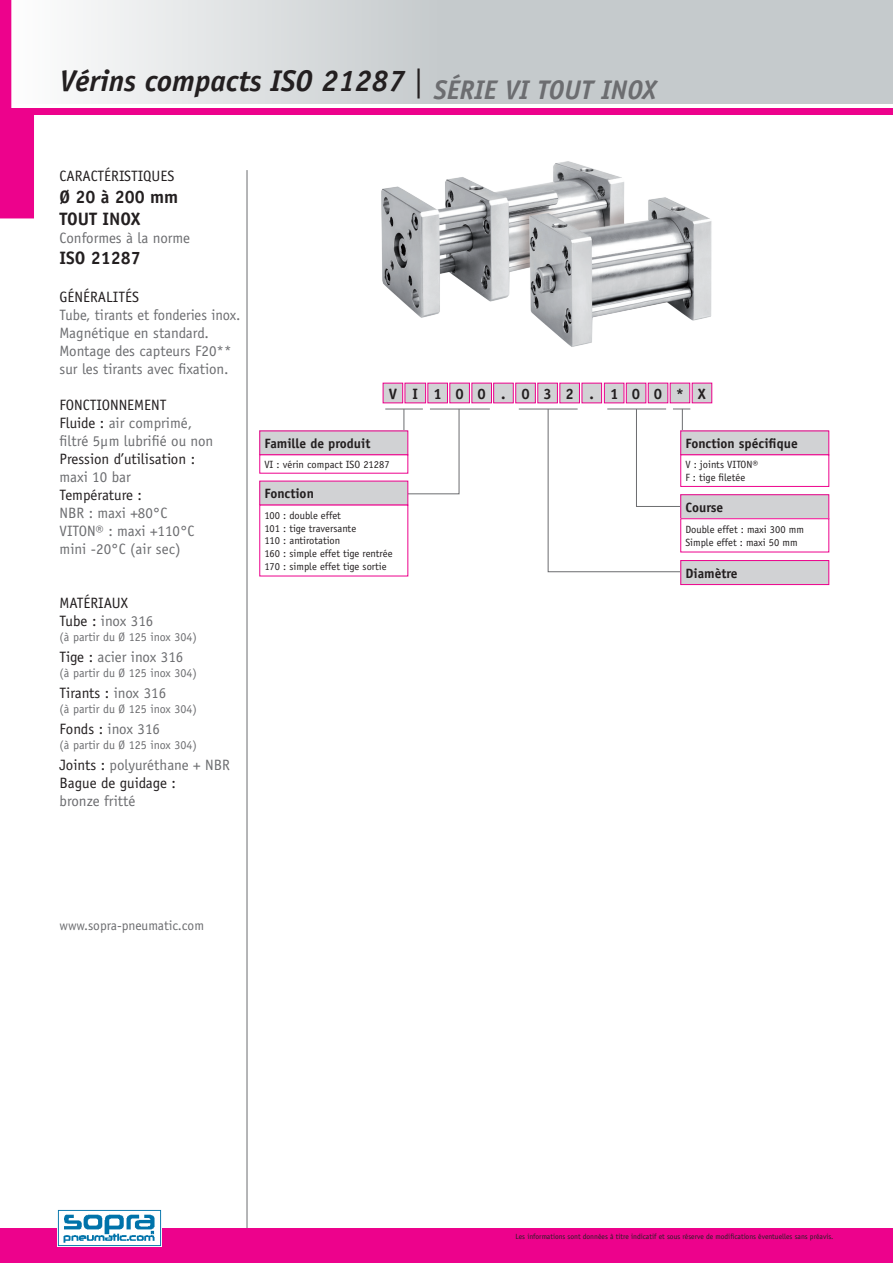
<style>
.page{position:relative;width:893px;height:1263px;background:#fff}
.page>*{position:absolute;margin:0;border:0;box-sizing:border-box;transform-origin:0 0}
.t1{font:italic 700 30px "Officina Sans";color:#231f20}
.t2{font:700 18px "Officina Sans";color:#231f20}
.t3{font:15px/18px "Officina Sans";color:#6c6d70}
.t4{font:15px/18px "Officina Sans";color:#231f20}
.t5{font:700 15px "Officina Sans";color:#231f20}
.t6{font:700 13.5px "Officina Sans";color:#231f20}
.t7{font:13.5px "Officina Sans";color:#6c6d70}
.t8{font:12px "Officina Sans";color:#6c6d70}
.t9{font:10.5px/12.6px "Officina Sans";color:#231f20}
.t10{font:7.5px "Officina Sans";color:#231f20}
.s1{font-weight:400;font-style:normal}
.s2{color:#231f20}
.s3{color:#6c6d70}
</style>
<div class="page">
<div style="left:0;top:0;width:893px;height:104px;background:linear-gradient(to right,#eef0f0,#b7bec0)"></div>
<hr style="left:247px;top:170px;width:1px;height:1093px;background:#6c6d70">
<div style="left:0;top:1229px;width:893px;height:34px;background:#ed028c"></div>
<div style="left:0;top:108px;width:893px;height:7px;background:#ed028c"></div>
<img style="left:57px;top:1209px;width:104px;height:37px">
<svg style="left:0;top:0;width:34px;height:218px"></svg>
<svg style="left:390px;top:408px;width:70px;height:87px"></svg>
<div style="left:260px;top:431px;width:148px;height:24px;background:#d1d2d4"></div>
<div style="left:260px;top:455px;width:148px;height:18px;background:#fff"></div>
<div style="left:259px;top:454px;width:149px;height:20px;border:1px solid #ed028c"></div>
<hr style="left:385px;top:409px;width:38px;height:1px;background:#6c6d70">
<hr style="left:430px;top:409px;width:60px;height:1px;background:#6c6d70">
<hr style="left:519px;top:409px;width:59px;height:1px;background:#6c6d70">
<svg style="left:547px;top:408px;width:143px;height:164px"></svg>
<hr style="left:607px;top:409px;width:59px;height:1px;background:#6c6d70">
<div style="left:681px;top:560px;width:148px;height:24px;background:#d1d2d4"></div>
<div style="left:680px;top:560px;width:149px;height:25px;border:1px solid #ed028c"></div>
<div style="left:681px;top:431px;width:148px;height:24px;background:#d1d2d4"></div>
<div style="left:681px;top:455px;width:148px;height:31px;background:#fff"></div>
<div style="left:680px;top:454px;width:149px;height:33px;border:1px solid #ed028c"></div>
<div style="left:681px;top:495px;width:148px;height:24px;background:#d1d2d4"></div>
<div style="left:680px;top:494px;width:149px;height:25px;border:1px solid #ed028c"></div>
<div style="left:681px;top:519px;width:148px;height:33px;background:#fff"></div>
<div style="left:626px;top:383px;width:20px;height:20px;background:#d1d2d4"></div>
<div style="left:626px;top:383px;width:20px;height:20px;border:1px solid #ed028c"></div>
<div style="left:516px;top:383px;width:19px;height:20px;background:#d1d2d4"></div>
<div style="left:515px;top:383px;width:21px;height:20px;border:1px solid #ed028c"></div>
<div style="left:582px;top:383px;width:20px;height:20px;background:#d1d2d4"></div>
<div style="left:582px;top:383px;width:20px;height:20px;border:1px solid #ed028c"></div>
<div style="left:604px;top:383px;width:20px;height:20px;background:#d1d2d4"></div>
<div style="left:604px;top:383px;width:20px;height:20px;border:1px solid #ed028c"></div>
<div style="left:560px;top:383px;width:19px;height:20px;background:#d1d2d4"></div>
<div style="left:538px;top:383px;width:19px;height:20px;background:#d1d2d4"></div>
<div style="left:428px;top:383px;width:19px;height:20px;background:#d1d2d4"></div>
<div style="left:405px;top:383px;width:21px;height:20px;background:#d1d2d4"></div>
<div style="left:383px;top:383px;width:20px;height:20px;background:#d1d2d4"></div>
<div style="left:383px;top:383px;width:20px;height:20px;border:1px solid #ed028c"></div>
<div style="left:494px;top:383px;width:19px;height:20px;background:#d1d2d4"></div>
<div style="left:493px;top:383px;width:21px;height:20px;border:1px solid #ed028c"></div>
<div style="left:472px;top:383px;width:19px;height:20px;background:#d1d2d4"></div>
<div style="left:450px;top:383px;width:19px;height:20px;background:#d1d2d4"></div>
<div style="left:670px;top:383px;width:20px;height:20px;background:#d1d2d4"></div>
<div style="left:648px;top:383px;width:20px;height:20px;background:#d1d2d4"></div>
<div style="left:648px;top:383px;width:20px;height:20px;border:1px solid #ed028c"></div>
<div style="left:692px;top:383px;width:20px;height:20px;background:#d1d2d4"></div>
<div style="left:260px;top:481px;width:148px;height:24px;background:#d1d2d4"></div>
<img style="left:381px;top:161px;width:331px;height:186px">
<p class="t1" style="left:60px;top:63px;width:598px">Vérins compacts ISO 21287 <span class="s1">|</span> <sub>SÉRIE</sub> <sub>VI</sub> <sub>TOUT</sub> <sub>INOX</sub></p>
<p class="t4" style="left:60px;top:167px;width:116px">CARACTÉRISTIQUES</p>
<p class="t2" style="left:60px;top:186px;width:120px">Ø 20 à 200 mm</p>
<p class="t2" style="left:60px;top:207px;width:82px">TOUT INOX</p>
<p class="t3" style="left:60px;top:228px;width:132px">Conformes à la norme</p>
<p class="t2" style="left:60px;top:247px;width:83px">ISO 21287</p>
<p class="t4" style="left:60px;top:288px;width:81px">GÉNÉRALITÉS</p>
<p class="t3" style="left:60px;top:306px;width:182px">Tube, tirants et fonderies inox.</p>
<p class="t3" style="left:60px;top:324px;width:173px">Magnétique en standard.<br>Montage des capteurs F20** sur les tirants avec fixation.</p>
<p class="t4" style="left:60px;top:396px;width:108px">FONCTIONNEMENT</p>
<p class="t3" style="left:60px;top:414px;width:134px"><span class="s2">Fluide :</span> air comprimé,</p>
<p class="t3" style="left:60px;top:432px;width:155px">filtré 5µm lubrifié ou non<br><span class="s2">Pression d’utilisation :</span></p>
<p class="t4" style="left:60px;top:468px;width:84px"><span class="s3">maxi 10 bar<br></span>Température :</p>
<p class="t3" style="left:60px;top:504px;width:109px">NBR : maxi +80°C</p>
<p class="t3" style="left:60px;top:522px;width:136px">VITON® : maxi +110°C mini -20°C (air sec)</p>
<p class="t4" style="left:60px;top:594px;width:70px">MATÉRIAUX</p>
<p class="t3" style="left:60px;top:612px;width:95px"><span class="s2">Tube :</span> inox 316</p>
<p class="t8" style="left:60px;top:630px;width:139px">(à partir du Ø 125 inox 304)</p>
<p class="t3" style="left:60px;top:648px;width:125px"><span class="s2">Tige :</span> acier inox 316</p>
<p class="t8" style="left:60px;top:666px;width:139px">(à partir du Ø 125 inox 304)</p>
<p class="t4" style="left:60px;top:684px;width:108px">Tirants : <span class="s3">inox 316</span></p>
<p class="t8" style="left:60px;top:702px;width:139px">(à partir du Ø 125 inox 304)</p>
<p class="t3" style="left:60px;top:720px;width:102px"><span class="s2">Fonds :</span> inox 316</p>
<p class="t8" style="left:60px;top:738px;width:139px">(à partir du Ø 125 inox 304)</p>
<p class="t3" style="left:60px;top:756px;width:172px"><span class="s2">Joints :</span> polyuréthane + NBR</p>
<p class="t4" style="left:60px;top:774px;width:118px">Bague de guidage :</p>
<p class="t3" style="left:60px;top:792px;width:77px">bronze fritté</p>
<p class="t5" style="left:389px;top:384px;width:10px">V</p>
<p class="t5" style="left:412px;top:384px;width:7px">I</p>
<p class="t5" style="left:433px;top:384px;width:10px">1</p>
<p class="t5" style="left:455px;top:384px;width:10px">0</p>
<p class="t5" style="left:477px;top:384px;width:10px">0</p>
<p class="t5" style="left:501px;top:384px;width:6px">.</p>
<p class="t5" style="left:521px;top:384px;width:10px">0</p>
<p class="t5" style="left:543px;top:384px;width:10px">3</p>
<p class="t5" style="left:565px;top:384px;width:10px">2</p>
<p class="t5" style="left:590px;top:384px;width:6px">.</p>
<p class="t5" style="left:610px;top:384px;width:10px">1</p>
<p class="t5" style="left:632px;top:384px;width:10px">0</p>
<p class="t5" style="left:654px;top:384px;width:10px">0</p>
<p class="t5" style="left:676px;top:384px;width:10px">*</p>
<p class="t5" style="left:698px;top:384px;width:10px">X</p>
<p class="t6" style="left:264px;top:435px;width:108px">Famille de produit</p>
<p class="t9" style="left:264px;top:458px;width:127px">VI : vérin compact ISO 21287</p>
<p class="t6" style="left:264px;top:485px;width:51px">Fonction</p>
<p class="t9" style="left:264px;top:509px;width:78px">100 : double effet</p>
<p class="t9" style="left:264px;top:522px;width:93px">101 : tige traversante</p>
<p class="t9" style="left:264px;top:535px;width:77px">110 : antirotation</p>
<p class="t9" style="left:264px;top:547px;width:130px">160 : simple effet tige rentrée</p>
<p class="t9" style="left:264px;top:560px;width:124px">170 : simple effet tige sortie</p>
<p class="t6" style="left:685px;top:435px;width:114px">Fonction spécifique</p>
<p class="t9" style="left:685px;top:458px;width:74px">V : joints VITON®<br>F : tige filetée</p>
<p class="t6" style="left:685px;top:499px;width:40px">Course</p>
<p class="t9" style="left:685px;top:523px;width:120px">Double effet : maxi 300 mm</p>
<p class="t9" style="left:685px;top:536px;width:114px">Simple effet : maxi 50 mm</p>
<p class="t6" style="left:685px;top:565px;width:54px">Diamètre</p>
<p class="t7" style="left:60px;top:918px;width:146px">www.sopra-pneumatic.com</p>
<p class="t10" style="left:515px;top:1232px;width:320px">Les informations sont données à titre indicatif et sous réserve de modifications éventuelles sans préavis.</p>
</div>
